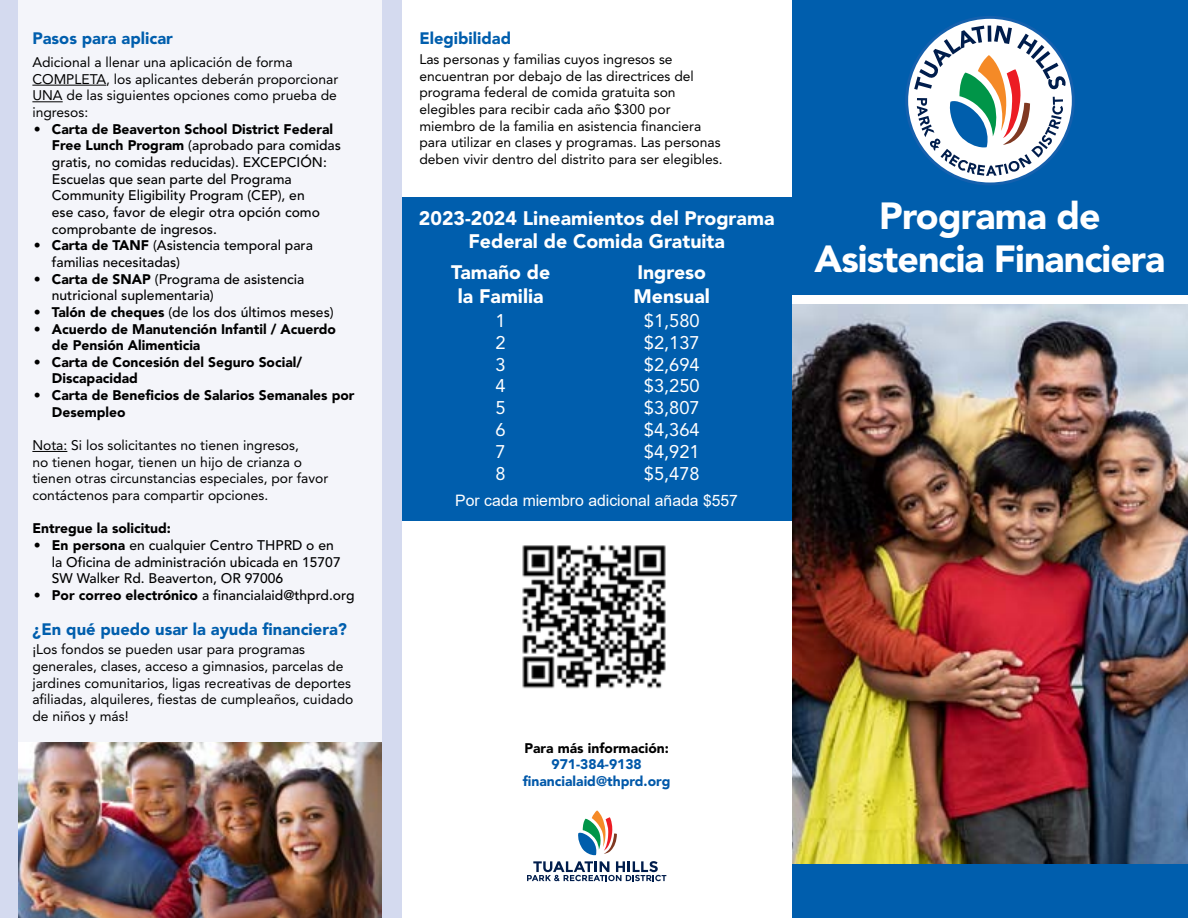
<style>
.page{position:relative;width:1188px;height:918px;background:#fff}
.page>*{position:absolute;margin:0;border:0;box-sizing:border-box;transform-origin:0 0}
.t1{font:900 37.5px/43px "Avenir LT Std";letter-spacing:-.025em;color:#fff;text-align:center}
.t2{font:900 19.5px/23.4px "Avenir LT Std";color:#fff;text-align:center}
.t3{font:18.3px/21.9px "Avenir LT Std";color:#fff;text-align:justify}
.t4{font:900 16.5px "Avenir LT Std";color:#005ead}
.t5{font:15.75px "Arial";color:#fff}
.t6{font:13.8px/16.6px "Avenir LT Std";color:#000}
.t7{font:500 13.8px/16.6px "Avenir LT Std";color:#000}
.t8{font:900 13.8px/16.6px "Avenir LT Std";color:#000}
.t9{font:900 13.8px/16.6px "Avenir LT Std";color:#0058a9;text-align:center}
.s1{font-weight:900}
</style>
<div class="page">
<div style="left:401px;top:198px;width:391px;height:323px;background:#005ead"></div>
<div style="left:0;top:0;width:401px;height:918px;background:#d4daef"></div>
<img style="left:792px;top:304px;width:396px;height:560px">
<div style="left:792px;top:0;width:396px;height:294px;background:#005ead"></div>
<div style="left:792px;top:864px;width:396px;height:54px;background:#005ead"></div>
<div style="left:18px;top:0;width:364px;height:918px;background:#f4f5fa"></div>
<hr style="left:32px;top:85px;width:74px;height:1px;background:#000">
<hr style="left:32px;top:101px;width:31px;height:1px;background:#000">
<hr style="left:32px;top:451px;width:35px;height:1px;background:#000">
<div style="left:905px;top:16px;width:170px;height:169px;background:#1560ad;border-radius:50%"></div>
<div style="left:908px;top:19px;width:164px;height:164px;background:#fff;border-radius:50%"></div>
<svg style="left:914px;top:25px;width:152px;height:151px"></svg>
<img style="left:18px;top:742px;width:364px;height:176px">
<svg style="left:527px;top:861px;width:139px;height:20px"></svg>
<svg style="left:578px;top:810px;width:39px;height:45px"></svg>
<img style="left:522px;top:545px;width:144px;height:144px">
<p class="t4" style="left:32px;top:29px;width:142px">Pasos para aplicar</p>
<p class="t6" style="left:32px;top:54px;width:307px">Adicional a llenar una aplicación de forma COMPLETA, los aplicantes deberán proporcionar UNA de las siguientes opciones como prueba de ingresos:</p>
<p class="t7" style="left:52px;top:121px;width:291px;text-indent:-18px"><span class="s1">• Carta de Beaverton School District Federal Free Lunch Program</span> (aprobado para comidas gratis, no comidas reducidas). EXCEPCIÓN:<br>Escuelas que sean parte del Programa Community Eligibility Program (CEP), en<br>ese caso, favor de elegir otra opción como comprobante de ingresos.</p>
<p class="t7" style="left:52px;top:238px;width:263px;text-indent:-18px"><span class="s1">• Carta de TANF</span> (Asistencia temporal para familias necesitadas)</p>
<p class="t7" style="left:52px;top:271px;width:254px;text-indent:-18px"><span class="s1">• Carta de SNAP</span> (Programa de asistencia nutricional suplementaria)</p>
<p class="t7" style="left:34px;top:304px;width:301px"><span class="s1">• Talón de cheques</span> (de los dos últimos meses)</p>
<p class="t8" style="left:52px;top:320px;width:286px;text-indent:-18px">• Acuerdo de Manutención Infantil / Acuerdo de Pensión Alimenticia</p>
<p class="t8" style="left:52px;top:354px;width:252px;text-indent:-18px">• Carta de Concesión del Seguro Social/<br>Discapacidad</p>
<p class="t8" style="left:52px;top:387px;width:304px;text-indent:-18px">• Carta de Beneficios de Salarios Semanales por<br>Desempleo</p>
<p class="t6" style="left:32px;top:437px;width:297px">Nota: Si los solicitantes no tienen ingresos,<br>no tienen hogar, tienen un hijo de crianza o tienen otras circunstancias especiales, por favor contáctenos para compartir opciones.</p>
<p class="t8" style="left:32px;top:520px;width:140px">Entregue la solicitud:</p>
<p class="t7" style="left:52px;top:537px;width:290px;text-indent:-18px"><span class="s1">• En persona</span> en cualquier Centro THPRD o en la Oficina de administración ubicada en 15707<br>SW Walker Rd. Beaverton, OR 97006</p>
<p class="t7" style="left:34px;top:587px;width:322px"><span class="s1">• Por correo electrónico</span> a financialaid@thprd.org</p>
<p class="t4" style="left:32px;top:619px;width:316px">¿En qué puedo usar la ayuda financiera?</p>
<p class="t6" style="left:32px;top:641px;width:323px">¡Los fondos se pueden usar para programas generales, clases, acceso a gimnasios, parcelas de jardines comunitarios, ligas recreativas de deportes afiliadas, alquileres, fiestas de cumpleaños, cuidado de niños y más!</p>
<p class="t4" style="left:419px;top:29px;width:93px">Elegibilidad</p>
<p class="t6" style="left:419px;top:51px;width:305px">Las personas y familias cuyos ingresos se encuentran por debajo de las directrices del programa federal de comida gratuita son elegibles para recibir cada año $300 por miembro de la familia en asistencia financiera para utilizar en clases y programas. Las personas deben vivir dentro del distrito para ser elegibles.</p>
<h2 class="t2" style="left:419px;top:206px;width:357px">2023-2024 Lineamientos del Programa<br>Federal de Comida Gratuita</h2>
<h2 class="t2" style="left:451px;top:261px;width:101px">Tamaño de la Familia</h2>
<h2 class="t2" style="left:634px;top:261px;width:78px;text-align:left">Ingreso<br>Mensual</h2>
<h3 class="t3" style="left:496px;top:310px;width:12px">1<br>2<br>3<br>4<br>5<br>6<br>7<br>8</h3>
<h3 class="t3" style="left:644px;top:310px;width:57px">$1,580 $2,137 $2,694 $3,250 $3,807 $4,364 $4,921 $5,478</h3>
<p class="t5" style="left:455px;top:490px;width:284px">Por cada miembro adicional añada $557</p>
<h1 class="t1" style="left:815px;top:195px;width:352px">Programa de<br>Asistencia Financiera</h1>
<p class="t8" style="left:524px;top:739px;width:146px">Para más información:</p>
<p class="t9" style="left:523px;top:756px;width:149px">971-384-9138 financialaid@thprd.org</p>
</div>
